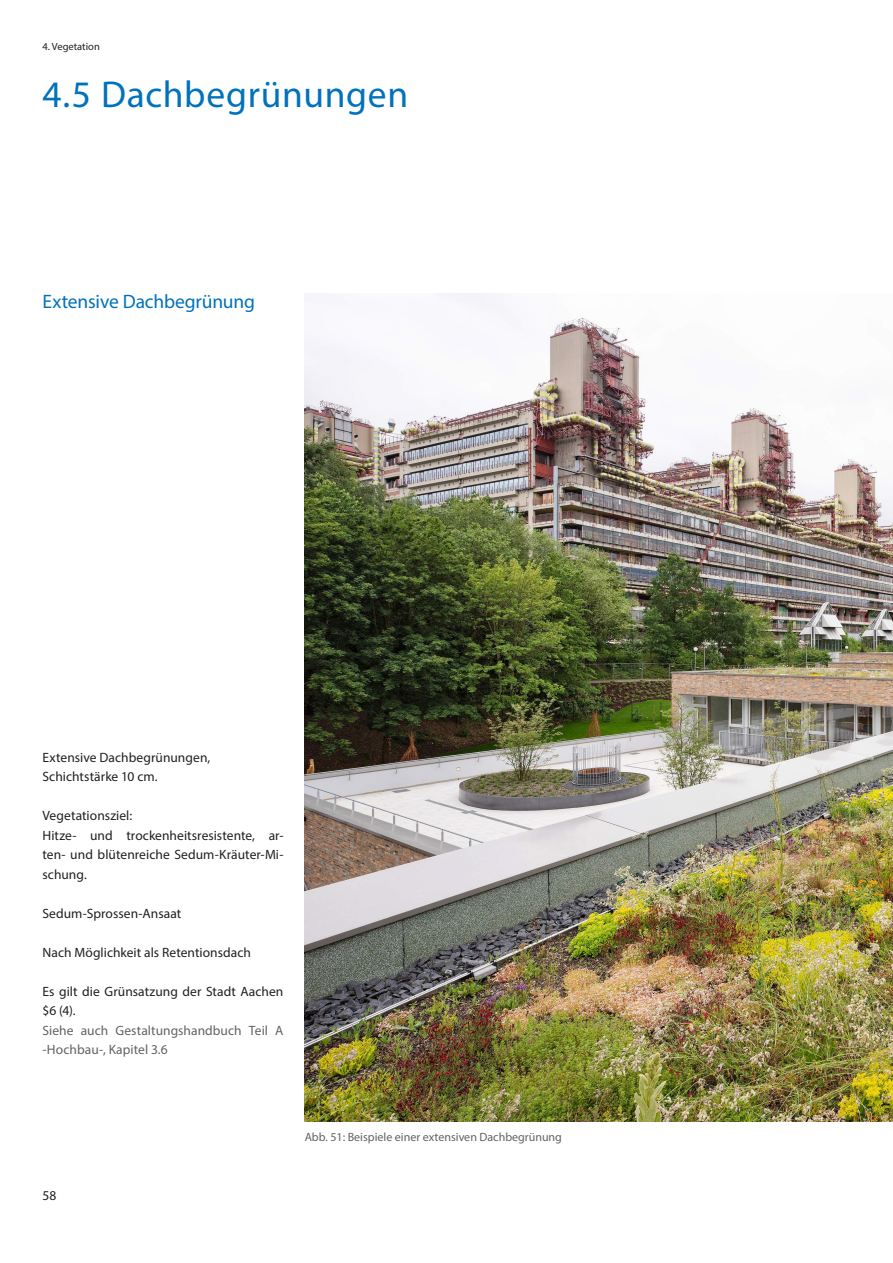
<style>
.page{position:relative;width:893px;height:1263px;background:#fff}
.page>*{position:absolute;margin:0;border:0;box-sizing:border-box;transform-origin:0 0}
.Headline{font:37.5px "Myriad Pro";letter-spacing:.015em;color:#0072bc}
.Einleitungstext{font:19.5px "Myriad Pro";letter-spacing:-.01em;color:#0072bc}
.Fließtext{font:13.5px/19.5px "Myriad Pro";letter-spacing:.005em;color:#231f20;text-align:justify}
.t1{font:13.5px/19.5px "Myriad Pro";letter-spacing:.005em;color:#636366}
.Bildunterschrift_lin{font:12px "Myriad Pro";color:#636366}
.t2{font:10.5px "Myriad Pro";color:#231f20}
</style>
<div class="page">
<img style="left:305px;top:293px;width:588px;height:828px">
<p class="t2" style="left:43px;top:40px;width:59px">4. Vegetation</p>
<p class="Headline" style="left:43px;top:71px;width:367px">4.5 Dachbegrünungen</p>
<p class="Einleitungstext" style="left:43px;top:289px;width:214px">Extensive Dachbegrünung</p>
<p class="Fließtext" style="left:43px;top:747px;width:169px">Extensive Dachbegrünungen,</p>
<p class="Fließtext" style="left:43px;top:766px;width:117px">Schichtstärke 10 cm.</p>
<p class="Fließtext" style="left:43px;top:805px;width:91px">Vegetationsziel:</p>
<p class="Fließtext" style="left:43px;top:825px;width:242px">Hitze- und trockenheitsresistente, ar&shy;ten- und blütenreiche Sedum-Kräuter-Mi&shy;schung.</p>
<p class="Fließtext" style="left:43px;top:903px;width:140px">Sedum-Sprossen-Ansaat</p>
<p class="Fließtext" style="left:43px;top:942px;width:210px">Nach Möglichkeit als Retentionsdach</p>
<p class="Fließtext" style="left:43px;top:981px;width:242px">Es gilt die Grünsatzung der Stadt Aachen $6 (4).</p>
<p class="t1" style="left:43px;top:1020px;width:242px">Siehe auch Gestaltungshandbuch Teil A -Hochbau-, Kapitel 3.6</p>
<p class="Fließtext" style="left:43px;top:1185px;width:15px">58</p>
<p class="Bildunterschrift_lin" style="left:305px;top:1130px;width:259px">Abb. 51: Beispiele einer extensiven Dachbegrünung</p>
</div>
